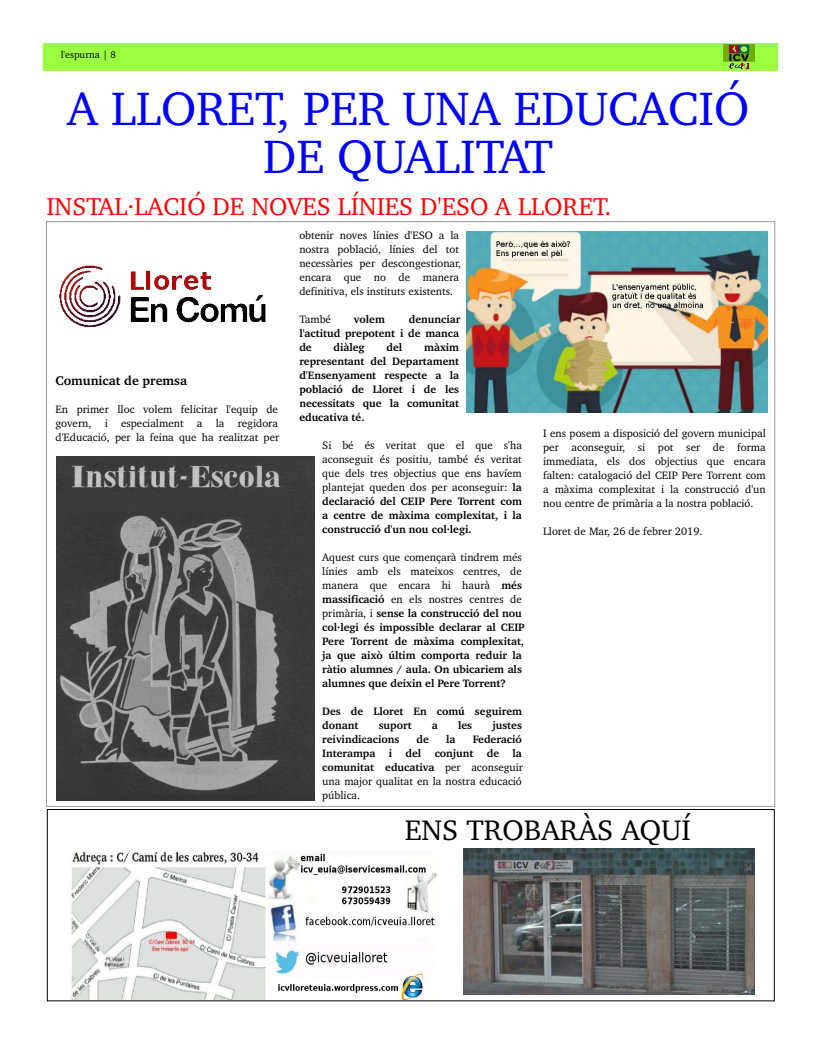
<style>
.page{position:relative;width:820px;height:1049px;background:#fff}
.page>*{position:absolute;margin:0;border:0;box-sizing:border-box;transform-origin:0 0}
.t1{font:48px/48px "Charter BT";color:#00f;text-align:center}
.t2{font:29px "Charter BT";color:#000}
.t3{font:25px "Charter BT";color:#f00}
.t4{font:700 13px "Charter BT";color:#000}
.t5{font:11px/14px "Charter BT";color:#000;text-align:justify}
.t6{font:700 11px/14px "Charter BT";color:#000;text-align:justify}
.t7{font:10px "Charter BT";color:#000}
.s1{font-weight:700}
.s2{font-weight:400}
</style>
<div class="page">
<div style="left:43px;top:43px;width:734px;height:28px;background:#9aff40"></div>
<img style="left:723px;top:44px;width:31px;height:26px">
<div style="left:47px;top:809px;width:727px;height:192px;border:1px solid #000"></div>
<img style="left:71px;top:850px;width:366px;height:149px">
<img style="left:463px;top:849px;width:291px;height:146px">
<img style="left:57px;top:456px;width:257px;height:344px">
<img style="left:59px;top:265px;width:207px;height:62px">
<img style="left:466px;top:232px;width:300px;height:180px">
<p class="t7" style="left:61px;top:51px;width:57px">l'espurna | 8</p>
<h1 class="t1" style="left:67px;top:88px;width:683px">A LLORET, PER UNA EDUCACIÓ<br>DE QUALITAT</h1>
<h3 class="t3" style="left:46px;top:195px;width:566px">INSTAL·LACIÓ DE NOVES LÍNIES D'ESO A LLORET.</h3>
<p class="t4" style="left:55px;top:375px;width:133px">Comunicat de premsa</p>
<p class="t5" style="left:55px;top:403px;width:225px">En primer lloc volem felicitar l'equip de govern, i especialment a la regidora d'Educació, per la feina que ha realitzat per</p>
<p class="t5" style="left:299px;top:229px;width:163px;text-align:left">obtenir noves línies d'ESO a la nostra població, línies del tot necessàries per descongestionar, encara que no de manera definitiva, els instituts existents.</p>
<p class="t5" style="left:299px;top:313px;width:33px">També</p>
<p class="t6" style="left:354px;top:313px;width:32px">volem</p>
<p class="t6" style="left:299px;top:313px;width:162px;text-indent:109px">denunciar l'actitud prepotent i de manca de</p>
<p class="t6" style="left:299px;top:341px;width:161px;text-indent:125px">màxim representant del Departament d'Ensenyament respecte a la població de Lloret i de les necessitats que la comunitat educativa té.</p>
<p class="t5" style="left:322px;top:439px;width:201px">Si bé és veritat que el que s'ha aconseguit és positiu, també és veritat que dels tres objectius que ens havíem plantejat queden dos per aconseguir: <span class="s1">la declaració del CEIP Pere Torrent com a centre de màxima complexitat, i la construcció d'un nou col·legi.</span></p>
<p class="t6" style="left:322px;top:551px;width:204px;text-align:left"><span class="s2">Aquest curs que començarà tindrem més línies amb els mateixos centres, de manera que encara hi haurà</span> més massificació <span class="s2">en els nostres centres de primària, i</span> sense la construcció del nou col·legi és impossible declarar al CEIP Pere Torrent de màxima complexitat, ja que això últim comporta reduir la ràtio alumnes / aula. On ubicariem als alumnes que deixin el Pere Torrent?</p>
<p class="t6" style="left:322px;top:705px;width:201px">Des de Lloret En comú seguirem donant</p>
<p class="t6" style="left:333px;top:341px;width:33px">diàleg</p>
<p class="t6" style="left:386px;top:341px;width:17px">del</p>
<p class="t6" style="left:378px;top:719px;width:34px">suport</p>
<p class="t6" style="left:432px;top:719px;width:7px">a</p>
<p class="t6" style="left:458px;top:719px;width:16px">les</p>
<p class="t6" style="left:492px;top:719px;width:31px">justes</p>
<p class="t6" style="left:322px;top:733px;width:79px">reivindicacions</p>
<p class="t6" style="left:416px;top:733px;width:14px">de</p>
<p class="t6" style="left:446px;top:733px;width:11px">la</p>
<p class="t5" style="left:322px;top:733px;width:202px;text-indent:151px"><span class="s1">Federació Interampa i del conjunt de la comunitat educativa</span> per aconseguir una major qualitat en la nostra educació pública.</p>
<p class="t5" style="left:543px;top:427px;width:224px">I ens posem a disposició del govern municipal per aconseguir, si pot ser de forma immediata, els dos objectius que encara falten: catalogació del CEIP Pere Torrent com a màxima complexitat i la construcció d'un nou centre de primària a la nostra població.</p>
<p class="t5" style="left:543px;top:525px;width:161px">Lloret de Mar, 26 de febrer 2019.</p>
<h2 class="t2" style="left:405px;top:818px;width:287px">ENS TROBARÀS AQUÍ</h2>
</div>
